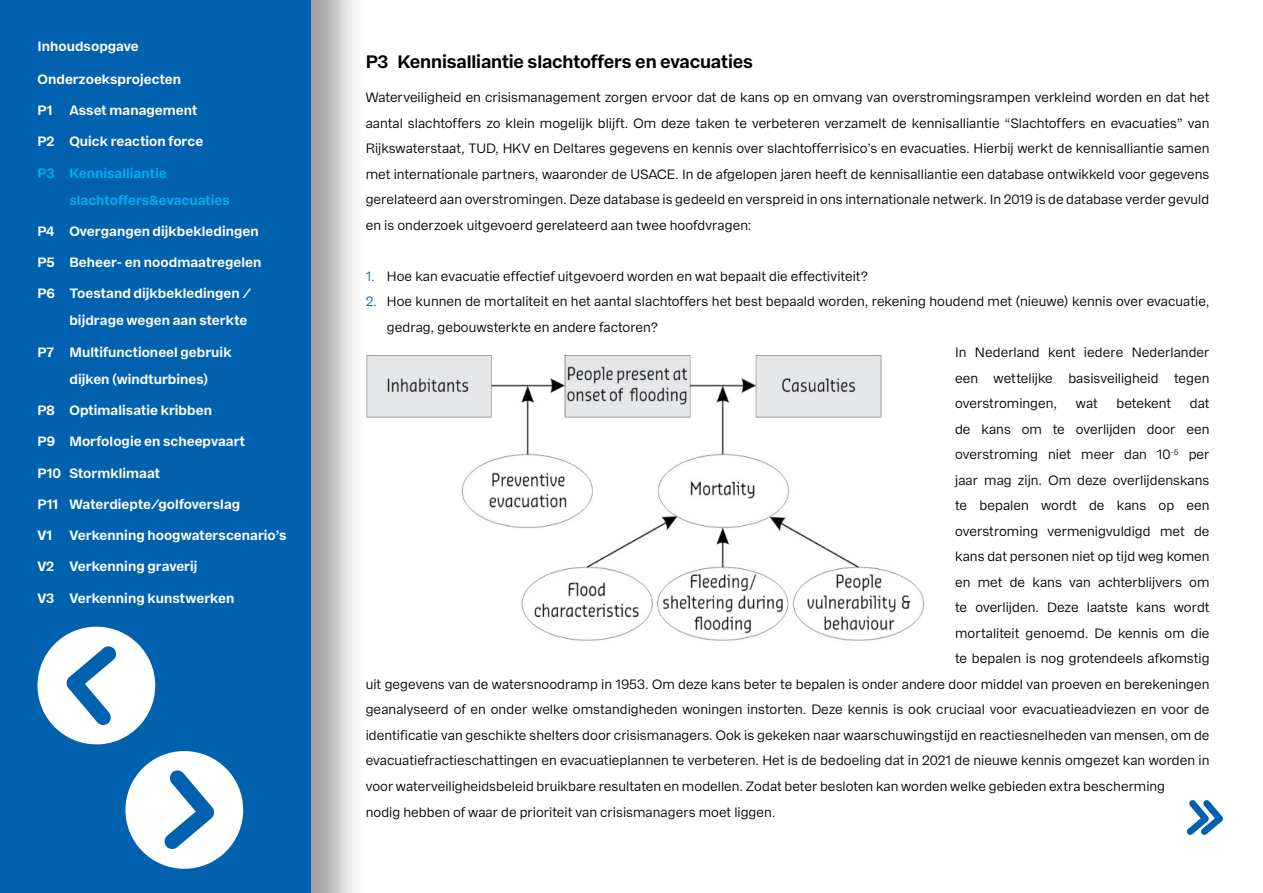
<style>
.page{position:relative;width:1263px;height:893px;background:#fff}
.page>*{position:absolute;margin:0;border:0;box-sizing:border-box;transform-origin:0 0}
.t1{font:700 18px "Franca";letter-spacing:-.01em;color:#000}
.t2{font:13.5px/25.5px "Franca";letter-spacing:.005em;color:#000;text-align:justify}
.t3{font:700 13.5px/27px "Franca";letter-spacing:.005em;color:#fff;text-align:right}
.t4{font:700 13.5px/27px "Franca";letter-spacing:.005em;color:#00aeef}
.s1{color:#0062af}
</style>
<div class="page">
<img style="left:367px;top:355px;width:557px;height:286px">
<div style="left:0;top:0;width:366px;height:893px;background:#000;opacity:.38"></div>
<div style="left:0;top:0;width:310px;height:893px;background:#0062af"></div>
<svg style="left:1186px;top:800px;width:37px;height:35px"></svg>
<svg style="left:125px;top:751px;width:118px;height:118px"></svg>
<svg style="left:37px;top:627px;width:118px;height:117px"></svg>
<p class="t3" style="left:37px;top:33px;width:103px">Inhoudsopgave</p>
<p class="t3" style="left:37px;top:66px;width:145px">Onderzoeksprojecten</p>
<p class="t3" style="left:37px;top:97px;width:162px">P1 Asset management</p>
<p class="t3" style="left:37px;top:128px;width:167px">P2 Quick reaction force</p>
<p class="t4" style="left:69px;top:160px;width:162px;text-indent:-32px">P3 Kennisalliantie slachtoffers&amp;evacuaties</p>
<p class="t3" style="left:38px;top:218px;width:223px">P4 Overgangen dijkbekledingen</p>
<p class="t3" style="left:38px;top:249px;width:225px">P5 Beheer- en noodmaatregelen</p>
<p class="t3" style="left:38px;top:280px;width:215px">P6 Toestand dijkbekledingen / bijdrage wegen aan sterkte</p>
<p class="t3" style="left:69px;top:339px;width:164px;text-align:left;text-indent:-32px">P7 Multifunctioneel gebruik dijken (windturbines)</p>
<p class="t3" style="left:38px;top:397px;width:176px">P8 Optimalisatie kribben</p>
<p class="t3" style="left:38px;top:428px;width:209px">P9 Morfologie en scheepvaart</p>
<p class="t3" style="left:38px;top:459px;width:124px">P10 Stormklimaat</p>
<p class="t3" style="left:38px;top:491px;width:204px">P11 Waterdiepte/golfoverslag</p>
<p class="t3" style="left:38px;top:522px;width:16px">V1</p>
<p class="t3" style="left:69px;top:522px;width:218px">Verkenning hoogwaterscenario’s</p>
<p class="t3" style="left:38px;top:553px;width:161px">V2 Verkenning graverij</p>
<p class="t3" style="left:38px;top:584px;width:198px">V3 Verkenning kunstwerken</p>
<h1 class="t1" style="left:366px;top:51px;width:389px">P3 Kennisalliantie slachtoffers en evacuaties</h1>
<p class="t2" style="left:366px;top:85px;width:845px">Waterveiligheid en crisismanagement zorgen ervoor dat de kans op en omvang van overstromingsrampen verkleind worden en dat het aantal slachtoffers zo klein mogelijk blijft. Om deze taken te verbeteren verzamelt de kennisalliantie “Slachtoffers en evacuaties” van Rijkswaterstaat, TUD, HKV en Deltares gegevens en kennis over slachtofferrisico’s en evacuaties. Hierbij werkt de kennisalliantie samen met internationale partners, waaronder de USACE. In de afgelopen jaren heeft de kennisalliantie een database ontwikkeld voor gegevens gerelateerd aan overstromingen. Deze database is gedeeld en verspreid in ons internationale netwerk. In 2019 is de database verder gevuld en is onderzoek uitgevoerd gerelateerd aan twee hoofdvragen:</p>
<p class="t2" style="left:366px;top:264px;width:504px"><span class="s1">1.</span> Hoe kan evacuatie effectief uitgevoerd worden en wat bepaalt die effectiviteit?</p>
<p class="t2" style="left:366px;top:289px;width:845px"><span class="s1">2.</span> Hoe kunnen de mortaliteit en het aantal slachtoffers het best bepaald worden, rekening houdend met (nieuwe) kennis over evacuatie,</p>
<p class="t2" style="left:387px;top:315px;width:273px">gedrag, gebouwsterkte en andere factoren?</p>
<p class="t2" style="left:955px;top:340px;width:256px">In Nederland kent iedere Nederlander</p>
<p class="t2" style="left:955px;top:366px;width:256px">een wettelijke basisveiligheid tegen</p>
<p class="t2" style="left:955px;top:391px;width:104px">overstromingen,</p>
<p class="t2" style="left:1076px;top:391px;width:23px">wat</p>
<p class="t2" style="left:1116px;top:391px;width:56px">betekent</p>
<p class="t2" style="left:1190px;top:391px;width:21px">dat</p>
<p class="t2" style="left:955px;top:417px;width:256px">de kans om te overlijden door een</p>
<p class="t2" style="left:955px;top:442px;width:256px">overstroming niet meer dan 10<sup>-5</sup> per</p>
<p class="t2" style="left:955px;top:467px;width:256px">jaar mag zijn. Om deze overlijdenskans</p>
<p class="t2" style="left:955px;top:493px;width:256px">te bepalen wordt de kans op een</p>
<p class="t2" style="left:955px;top:518px;width:256px">overstroming vermenigvuldigd met de</p>
<p class="t2" style="left:955px;top:544px;width:256px">kans dat personen niet op tijd weg komen</p>
<p class="t2" style="left:955px;top:569px;width:256px">en met de kans van achterblijvers om</p>
<p class="t2" style="left:955px;top:595px;width:256px">te overlijden. Deze laatste kans wordt</p>
<p class="t2" style="left:955px;top:621px;width:256px">mortaliteit genoemd. De kennis om die</p>
<p class="t2" style="left:955px;top:646px;width:256px">te bepalen is nog grotendeels afkomstig</p>
<p class="t2" style="left:366px;top:672px;width:845px">uit gegevens van de watersnoodramp in 1953. Om deze kans beter te bepalen is onder andere door middel van proeven en berekeningen</p>
<p class="t2" style="left:366px;top:697px;width:845px">geanalyseerd of en onder welke omstandigheden woningen instorten. Deze kennis is ook cruciaal voor evacuatieadviezen en voor de</p>
<p class="t2" style="left:366px;top:723px;width:845px">identificatie van geschikte shelters door crisismanagers. Ook is gekeken naar waarschuwingstijd en reactiesnelheden van mensen, om de</p>
<p class="t2" style="left:366px;top:748px;width:845px">evacuatiefractieschattingen en evacuatieplannen te verbeteren. Het is de bedoeling dat in 2021 de nieuwe kennis omgezet kan worden in</p>
<p class="t2" style="left:366px;top:774px;width:801px">voor waterveiligheidsbeleid bruikbare resultaten en modellen. Zodat beter besloten kan worden welke gebieden extra bescherming</p>
<p class="t2" style="left:366px;top:799px;width:411px">nodig hebben of waar de prioriteit van crisismanagers moet liggen.</p>
</div>
